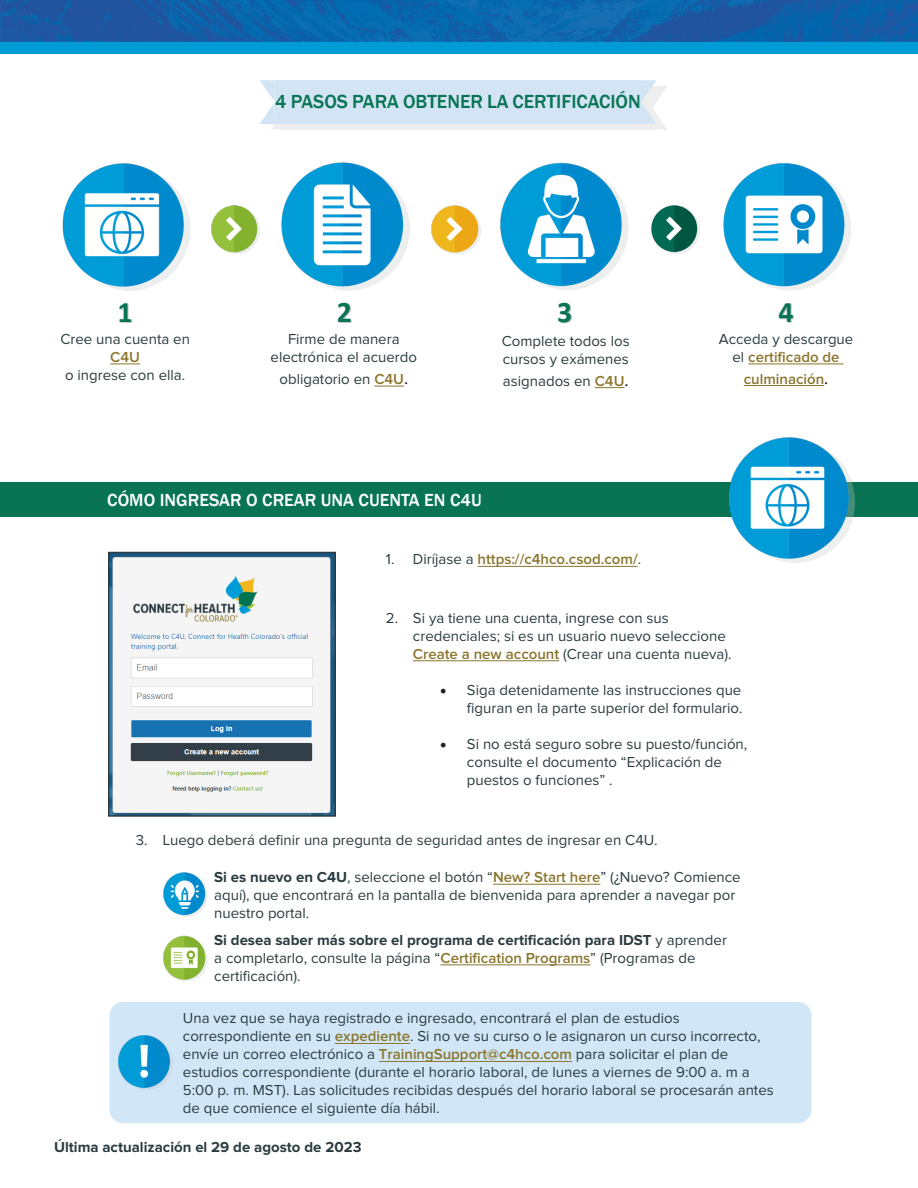
<style>
.page{position:relative;width:918px;height:1188px;background:#fff}
.page>*{position:absolute;margin:0;border:0;box-sizing:border-box;transform-origin:0 0}
.t1{font:700 30px "Calibri";color:#087453}
.t2{font:500 19.5px "Franklin Gothic";color:#087453}
.t3{font:500 18px "Franklin Gothic";color:#fff}
.t4{font:15px/18px "Proxima Nova";color:#2a3c41}
.t5{font:600 15px "Proxima Nova";color:#8b752d}
.t6{font:700 15px "Proxima Nova";color:#2a3c41}
.s1{font-weight:600;color:#8b752d}
.s2{font-family:"Minion Pro";font-size:18px;color:#231f20}
.s3{font-family:"Minion Pro";font-weight:400;font-size:18px;color:#231f20}
.s4{font-weight:400;color:#2a3c41}
.s5{font-weight:700}
</style>
<div class="page">
<img style="left:0;top:0;width:918px;height:53px">
<div style="left:0;top:482px;width:918px;height:35px;background:#087453"></div>
<img style="left:729px;top:437px;width:126px;height:126px">
<div style="left:286px;top:86px;width:366px;height:44px;background:#eeeeef"></div>
<div style="left:275px;top:80px;width:366px;height:44px;background:#d3e5f5"></div>
<svg style="left:260px;top:80px;width:26px;height:50px"></svg>
<svg style="left:641px;top:80px;width:26px;height:50px"></svg>
<svg style="left:595px;top:387px;width:29px;height:1px"></svg>
<hr style="left:374px;top:386px;width:30px;height:1px;background:#8b752d">
<hr style="left:748px;top:364px;width:96px;height:1px;background:#8b752d">
<hr style="left:744px;top:385px;width:80px;height:1px;background:#8b752d">
<hr style="left:110px;top:364px;width:30px;height:1px;background:#8b752d">
<img style="left:211px;top:205px;width:49px;height:49px">
<img style="left:432px;top:205px;width:48px;height:49px">
<img style="left:651px;top:205px;width:49px;height:49px">
<img style="left:62px;top:163px;width:128px;height:127px">
<img style="left:282px;top:163px;width:127px;height:127px">
<img style="left:501px;top:163px;width:127px;height:127px">
<img style="left:723px;top:163px;width:128px;height:127px">
<div style="left:110px;top:1002px;width:702px;height:121px;background:#d1e6f6;border-radius:14px"></div>
<hr style="left:335px;top:1043px;width:75px;height:1px;background:#8b752d">
<hr style="left:379px;top:1061px;width:193px;height:1px;background:#8b752d">
<img style="left:119px;top:1035px;width:54px;height:55px">
<hr style="left:478px;top:566px;width:160px;height:1px;background:#8b752d">
<hr style="left:413px;top:661px;width:146px;height:1px;background:#8b752d">
<img style="left:111px;top:555px;width:222px;height:259px">
<div style="left:108px;top:552px;width:228px;height:265px;border:2px solid #2a3c41"></div>
<img style="left:163px;top:872px;width:45px;height:44px">
<hr style="left:493px;top:884px;width:107px;height:1px;background:#8b752d">
<img style="left:163px;top:936px;width:45px;height:44px">
<hr style="left:440px;top:965px;width:150px;height:1px;background:#8b752d">
<p class="t1" style="left:118px;top:291px;width:17px">1</p>
<p class="t4" style="left:60px;top:331px;width:131px;text-align:center">Cree una cuenta en<br><span class="s1">C4U</span></p>
<p class="t4" style="left:65px;top:367px;width:122px">o ingrese con ella.</p>
<p class="t2" style="left:275px;top:89px;width:367px">4 PASOS PARA OBTENER LA CERTIFICACIÓN</p>
<p class="t1" style="left:337px;top:291px;width:17px">2</p>
<p class="t1" style="left:557px;top:291px;width:17px">3</p>
<p class="t1" style="left:778px;top:291px;width:17px">4</p>
<p class="t4" style="left:502px;top:333px;width:129px">Complete todos los cursos y exámenes</p>
<p class="t4" style="left:503px;top:372px;width:127px">asignados en <span class="s1">C4U</span><span class="s2">.</span></p>
<p class="t4" style="left:719px;top:331px;width:136px;text-align:center">Acceda y descargue el <span class="s1">certificado de</span></p>
<p class="t5" style="left:744px;top:372px;width:86px">culminación<span class="s3">.</span></p>
<p class="t4" style="left:271px;top:331px;width:148px;text-align:center">Firme de manera electrónica el acuerdo</p>
<p class="t4" style="left:279px;top:371px;width:130px">obligatorio en <span class="s1">C4U</span><span class="s2">.</span></p>
<p class="t3" style="left:107px;top:488px;width:376px">CÓMO INGRESAR O CREAR UNA CUENTA EN C4U</p>
<p class="t5" style="left:386px;top:553px;width:257px"><span class="s4">1. Diríjase a</span> https://c4hco.csod.com/<span class="s4">.</span></p>
<p class="t4" style="left:413px;top:609px;width:320px;text-indent:-27px">2. Si ya tiene una cuenta, ingrese con sus credenciales; si es un usuario nuevo seleccione<br><span class="s1">Create a new account</span> (Crear una cuenta nueva).</p>
<p class="t4" style="left:440px;top:681px;width:304px;text-align:right"><span class="s2">•</span> Siga detenidamente las instrucciones que figuran en la parte superior del formulario.</p>
<p class="t4" style="left:467px;top:735px;width:282px;text-indent:-27px"><span class="s2">•</span> Si no está seguro sobre su puesto/función, consulte el documento “Explicación de puestos o funciones” .</p>
<p class="t4" style="left:136px;top:832px;width:524px">3. Luego deberá definir una pregunta de seguridad antes de ingresar en C4U.</p>
<p class="t4" style="left:214px;top:869px;width:528px"><span class="s5">Si es nuevo en C4U</span>, seleccione el botón “<span class="s1">New? Start here</span>” (¿Nuevo? Comience aquí), que encontrará en la pantalla de bienvenida para aprender a navegar por nuestro portal.</p>
<p class="t4" style="left:214px;top:931px;width:514px"><span class="s5">Si desea saber más sobre el programa de certificación para IDST</span> y aprender a completarlo, consulte la página “<span class="s1">Certification Programs</span>” (Programas de certificación).</p>
<p class="t4" style="left:183px;top:1010px;width:592px">Una vez que se haya registrado e ingresado, encontrará el plan de estudios correspondiente en su <span class="s1">expediente</span>. Si no ve su curso o le asignaron un curso incorrecto, envíe un correo electrónico a <span class="s1">TrainingSupport@c4hco.com</span> para solicitar el plan de estudios correspondiente (durante el horario laboral, de lunes a viernes de 9:00 a. m a 5:00 p. m. MST). Las solicitudes recibidas después del horario laboral se procesarán antes de que comience el siguiente día hábil.</p>
<p class="t6" style="left:54px;top:1140px;width:309px">Última actualización el 29 de agosto de 2023</p>
</div>
